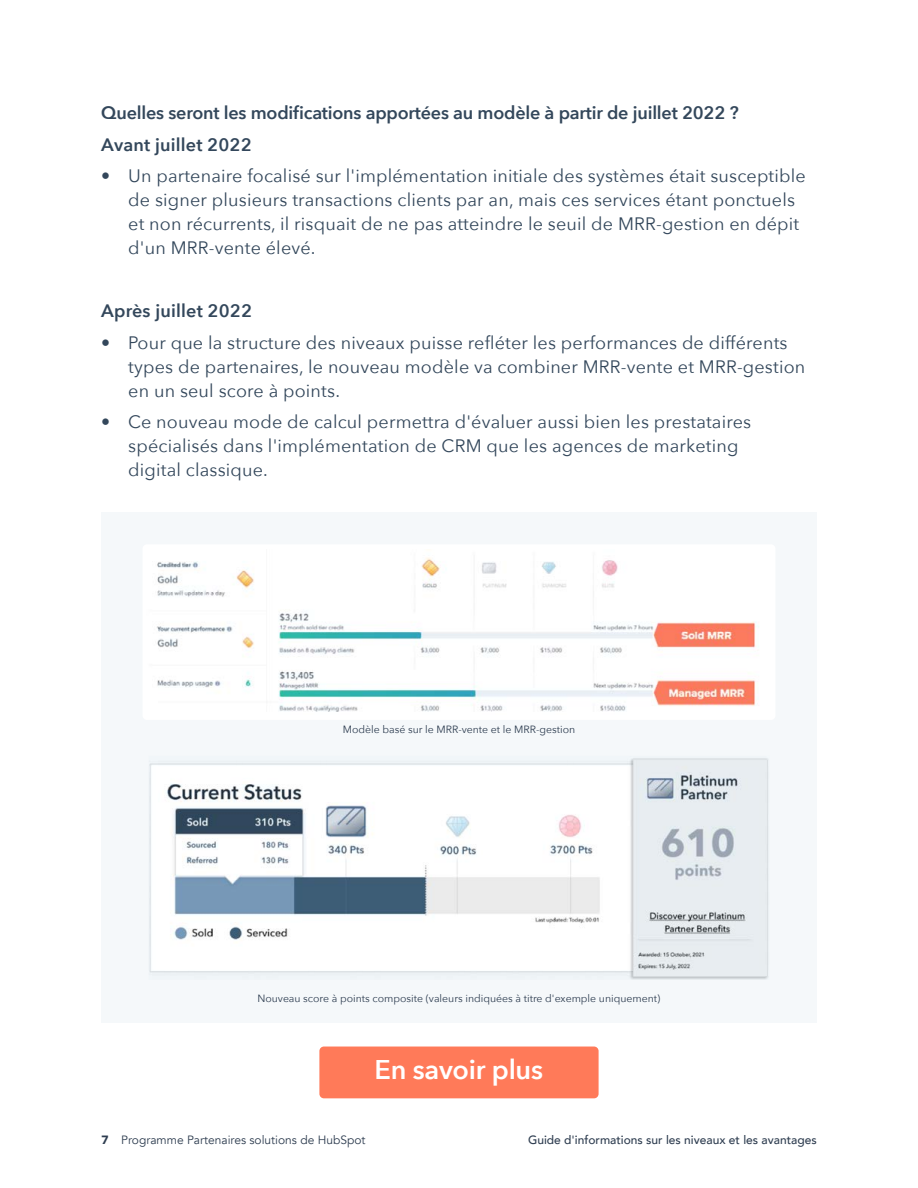
<style>
.page{position:relative;width:918px;height:1188px;background:#fff}
.page>*{position:absolute;margin:0;border:0;box-sizing:border-box;transform-origin:0 0}
.t1{font:600 27px "Avenir Next";letter-spacing:-.01em;color:#fff}
.t2{font:18px/24px "Avenir Next";letter-spacing:.01em;color:#33475b}
.t3{font:600 18px/31.5px "Avenir Next";letter-spacing:-.01em;color:#33475b}
.t4{font:600 18px "Avenir Next";letter-spacing:.01em;color:#33475b}
.t5{font:500 12px "Avenir";color:#2e3d50}
.t6{font:12px "Avenir";color:#2e3d50}
.t7{font:10.5px "Avenir Next";color:#2e3d50}
.s1{font-weight:900}
</style>
<div class="page">
<div style="left:101px;top:512px;width:716px;height:511px;background:#f5f8fa"></div>
<div style="left:143px;top:544px;width:632px;height:176px;background:#fff;border-radius:4px"></div>
<img style="left:157px;top:557px;width:602px;height:155px">
<img style="left:149px;top:758px;width:620px;height:222px">
<div style="left:319px;top:1047px;width:280px;height:51px;background:#ff7a59;border-radius:4px"></div>
<p class="t3" style="left:101px;top:97px;width:639px">Quelles seront les modifications apportées au modèle à partir de juillet 2022 ?<br>Avant juillet 2022</p>
<p class="t2" style="left:128px;top:164px;width:679px;text-indent:-27px">• Un partenaire focalisé sur l'implémentation initiale des systèmes était susceptible de signer plusieurs transactions clients par an, mais ces services étant ponctuels et non récurrents, il risquait de ne pas atteindre le seuil de MRR-gestion en dépit d'un MRR-vente élevé.</p>
<p class="t4" style="left:101px;top:300px;width:152px">Après juillet 2022</p>
<p class="t2" style="left:128px;top:330px;width:679px;text-indent:-27px">• Pour que la structure des niveaux puisse refléter les performances de différents types de partenaires, le nouveau modèle va combiner MRR-vente et MRR-gestion en un seul score à points.</p>
<p class="t2" style="left:128px;top:410px;width:624px;text-indent:-27px">• Ce nouveau mode de calcul permettra d'évaluer aussi bien les prestataires spécialisés dans l'implémentation de CRM que les agences de marketing digital classique.</p>
<p class="t7" style="left:343px;top:723px;width:234px">Modèle basé sur le MRR-vente et le MRR-gestion</p>
<p class="t7" style="left:257px;top:992px;width:405px">Nouveau score à points composite (valeurs indiquées à titre d'exemple uniquement)</p>
<h1 class="t1" style="left:375px;top:1053px;width:170px">En savoir plus</h1>
<p class="t6" style="left:101px;top:1133px;width:266px"><span class="s1">7</span> Programme Partenaires solutions de HubSpot</p>
<p class="t5" style="left:528px;top:1130px;width:290px">Guide d'informations sur les niveaux et les avantages</p>
</div>
